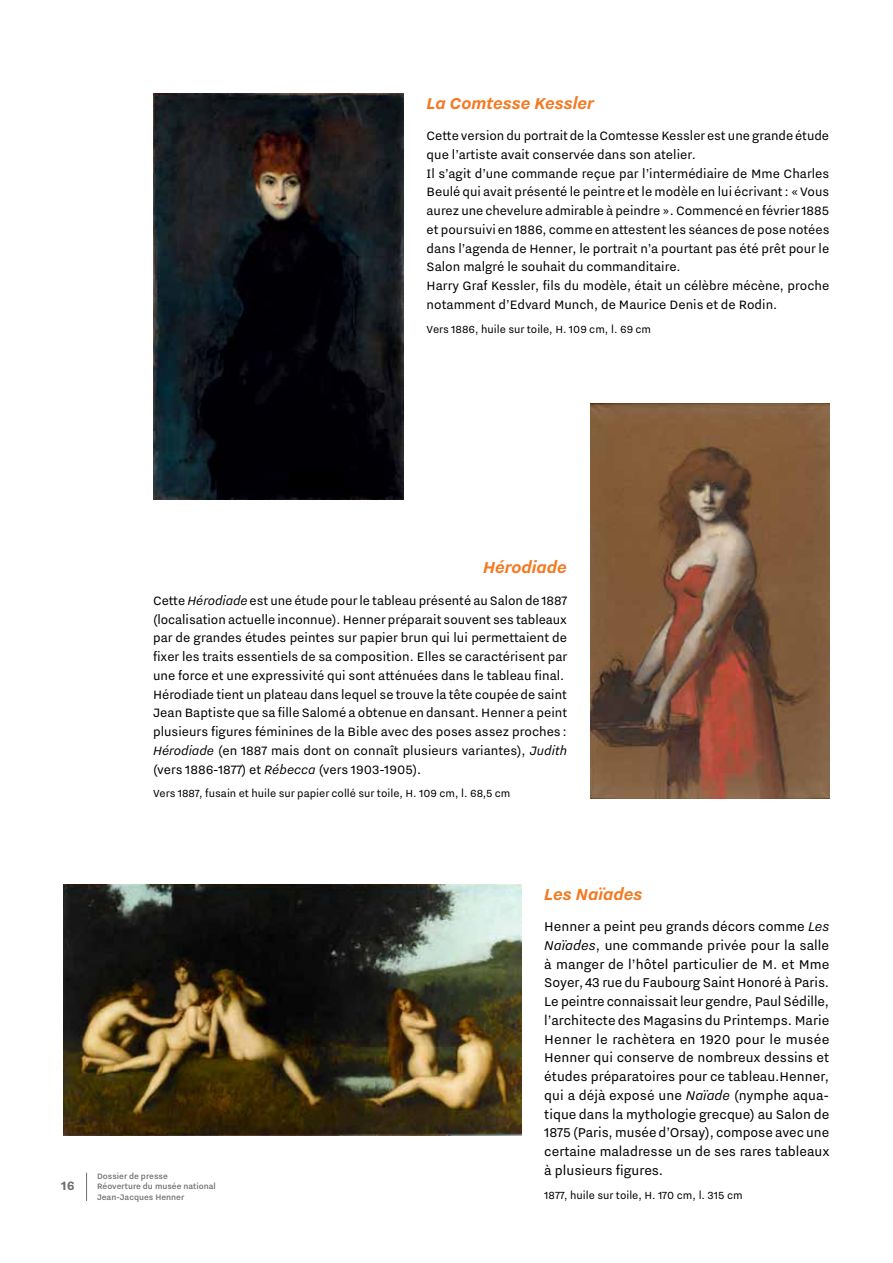
<style>
.page{position:relative;width:893px;height:1263px;background:#fff}
.page>*{position:absolute;margin:0;border:0;box-sizing:border-box;transform-origin:0 0}
.t1{font:italic 700 19.5px "Nitti Grotesk";color:#f47920}
.t2{font:15.75px/18.8px "Nitti Grotesk";color:#000;text-align:justify}
.t3{font:15px/18.8px "Nitti Grotesk";color:#000}
.t4{font:700 15px "Nitti Grotesk";color:#6d6e71}
.t5{font:12.75px "Nitti Grotesk";color:#000}
.t6{font:500 9.75px/10.5px "Nitti Grotesk";color:#6d6e71}
.s1{font-style:italic}
</style>
<div class="page">
<svg style="left:86px;top:1173px;width:1px;height:28px"></svg>
<img style="left:153px;top:94px;width:251px;height:405px">
<img style="left:591px;top:404px;width:238px;height:394px">
<img style="left:64px;top:884px;width:458px;height:251px">
<h1 class="t1" style="left:427px;top:92px;width:169px">La Comtesse Kessler</h1>
<p class="t3" style="left:427px;top:126px;width:404px">Cette version du portrait de la Comtesse Kessler est une grande étude que l’artiste avait conservée dans son atelier.<br>Il s’agit d’une commande reçue par l’intermédiaire de Mme Charles Beulé qui avait présenté le peintre et le modèle en lui écrivant: «Vous aurez une chevelure admirable à peindre ». Commencé en février 1885 et poursuivi en 1886, comme en attestent les séances de pose notées dans l’agenda de Henner, le portrait n’a pourtant pas été prêt pour le Salon malgré le souhait du commanditaire.<br>Harry Graf Kessler, fils du modèle, était un célèbre mécène, proche notamment d’Edvard Munch, de Maurice Denis et de Rodin.</p>
<p class="t5" style="left:427px;top:322px;width:226px">Vers 1886, huile sur toile, H. 109 cm, l. 69 cm</p>
<h1 class="t1" style="left:483px;top:557px;width:85px">Hérodiade</h1>
<p class="t3" style="left:153px;top:591px;width:416px">Cette <span class="s1">Hérodiade</span> est une étude pour le tableau présenté au Salon de 1887 (localisation actuelle inconnue). Henner préparait souvent ses tableaux par de grandes études peintes sur papier brun qui lui permettaient de fixer les traits essentiels de sa composition. Elles se caractérisent par une force et une expressivité qui sont atténuées dans le tableau final.<br>Hérodiade tient un plateau dans lequel se trouve la tête coupée de saint Jean Baptiste que sa fille Salomé a obtenue en dansant. Henner a peint plusieurs figures féminines de la Bible avec des poses assez proches :<br><span class="s1">Hérodiade</span> (en 1887 mais dont on connaît plusieurs variantes), <span class="s1">Judith </span>(vers 1886-1877) et <span class="s1">Rébecca</span> (vers 1903-1905).</p>
<p class="t5" style="left:153px;top:786px;width:359px">Vers 1887, fusain et huile sur papier collé sur toile, H. 109 cm, l. 68,5 cm</p>
<p class="t4" style="left:61px;top:1177px;width:15px">16</p>
<p class="t6" style="left:97px;top:1170px;width:120px">Dossier de presse<br>Réoverture du musée national<br>Jean-Jacques Henner</p>
<h1 class="t1" style="left:544px;top:883px;width:100px">Les Naïades</h1>
<p class="t2" style="left:544px;top:917px;width:287px">Henner a peint peu grands décors comme <span class="s1">Les Naïades</span>, une commande privée pour la salle à manger de l’hôtel particulier de M. et Mme Soyer, 43 rue du Faubourg Saint Honoré à Paris.<br>Le peintre connaissait leur gendre, Paul Sédille, l’architecte des Magasins du Printemps. Marie Henner le rachètera en 1920 pour le musée Henner qui conserve de nombreux dessins et études préparatoires pour ce tableau.Henner, qui a déjà exposé une <span class="s1">Naïade</span> (nymphe aqua&shy;tique dans la mythologie grecque) au Salon de 1875 (Paris, musée d’Orsay), compose avec une certaine maladresse un de ses rares tableaux à plusieurs figures.</p>
<p class="t5" style="left:544px;top:1187px;width:200px">1877, huile sur toile, H. 170 cm, l. 315 cm</p>
</div>
